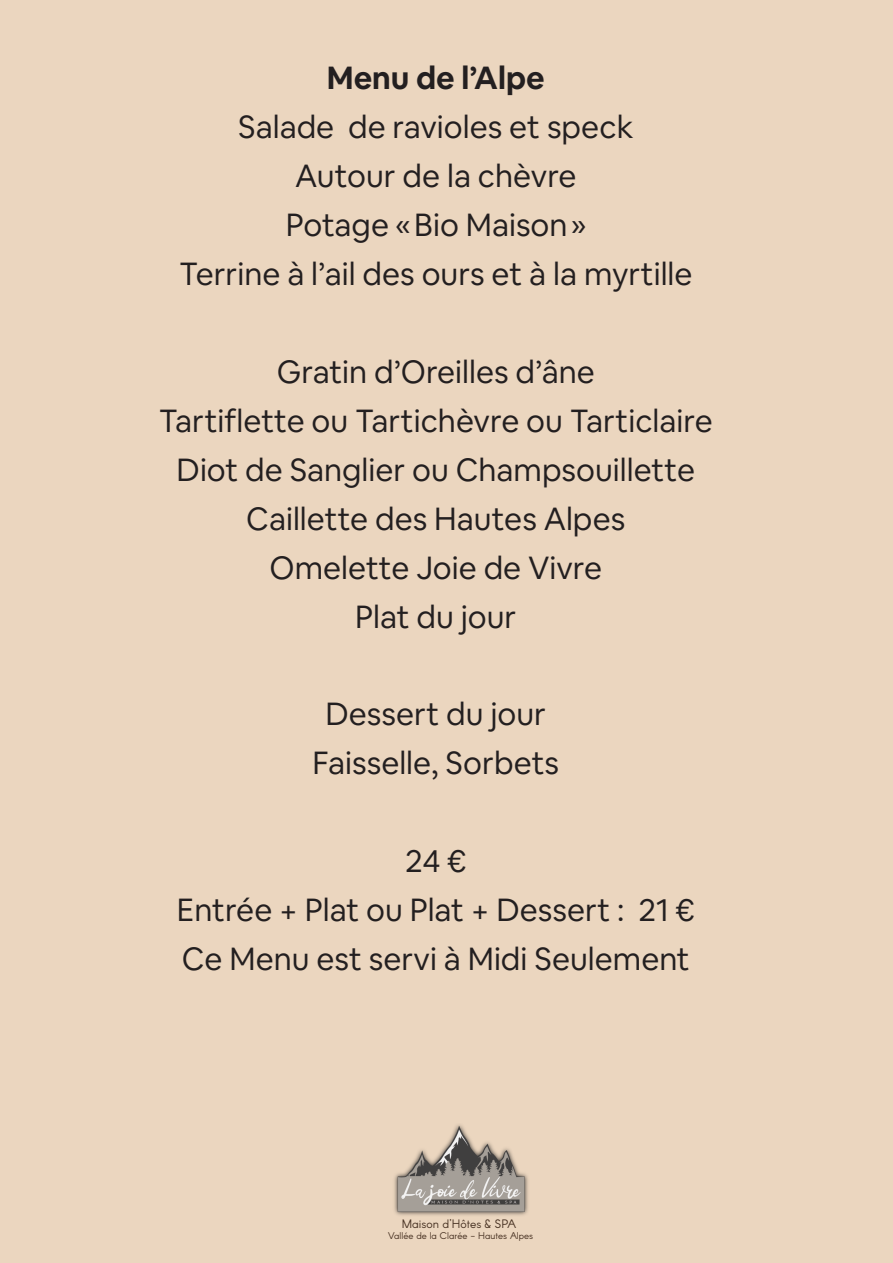
<style>
.page{position:relative;width:893px;height:1263px;background:#ebd6bf}
.page>*{position:absolute;margin:0;border:0;box-sizing:border-box;transform-origin:0 0}
.t1{font:31.5px/48.9px "Airbnb Cereal App";color:#231f20;text-align:center}
.t2{font:700 31.5px "Airbnb Cereal App";color:#231f20}
.t3{font:12px "Arcon";color:#463021}
.t4{font:9.6px "Arcon";color:#463021}
</style>
<div class="page">
<img style="left:394px;top:1124px;width:134px;height:92px">
<p class="t2" style="left:327px;top:58px;width:220px">Menu de l’Alpe</p>
<p class="t1" style="left:179px;top:102px;width:515px">Salade de ravioles et speck<br>Autour de la chèvre<br>Potage «Bio Maison»<br>Terrine à l’ail des ours et à la myrtille</p>
<p class="t1" style="left:159px;top:347px;width:555px">Gratin d’Oreilles d’âne<br>Tartiflette ou Tartichèvre ou Tarticlaire<br>Diot de Sanglier ou Champsouillette<br>Caillette des Hautes Alpes<br>Omelette Joie de Vivre<br>Plat du jour</p>
<p class="t1" style="left:312px;top:690px;width:248px">Dessert du jour<br>Faisselle, Sorbets</p>
<p class="t1" style="left:177px;top:836px;width:519px">24 €<br>Entrée + Plat ou Plat + Dessert : 21 €<br>Ce Menu est servi à Midi Seulement</p>
<p class="t3" style="left:402px;top:1218px;width:116px">Maison d'Hôtes &amp; SPA</p>
<p class="t4" style="left:388px;top:1231px;width:146px">Vallée de la Clarée - Hautes Alpes</p>
</div>
